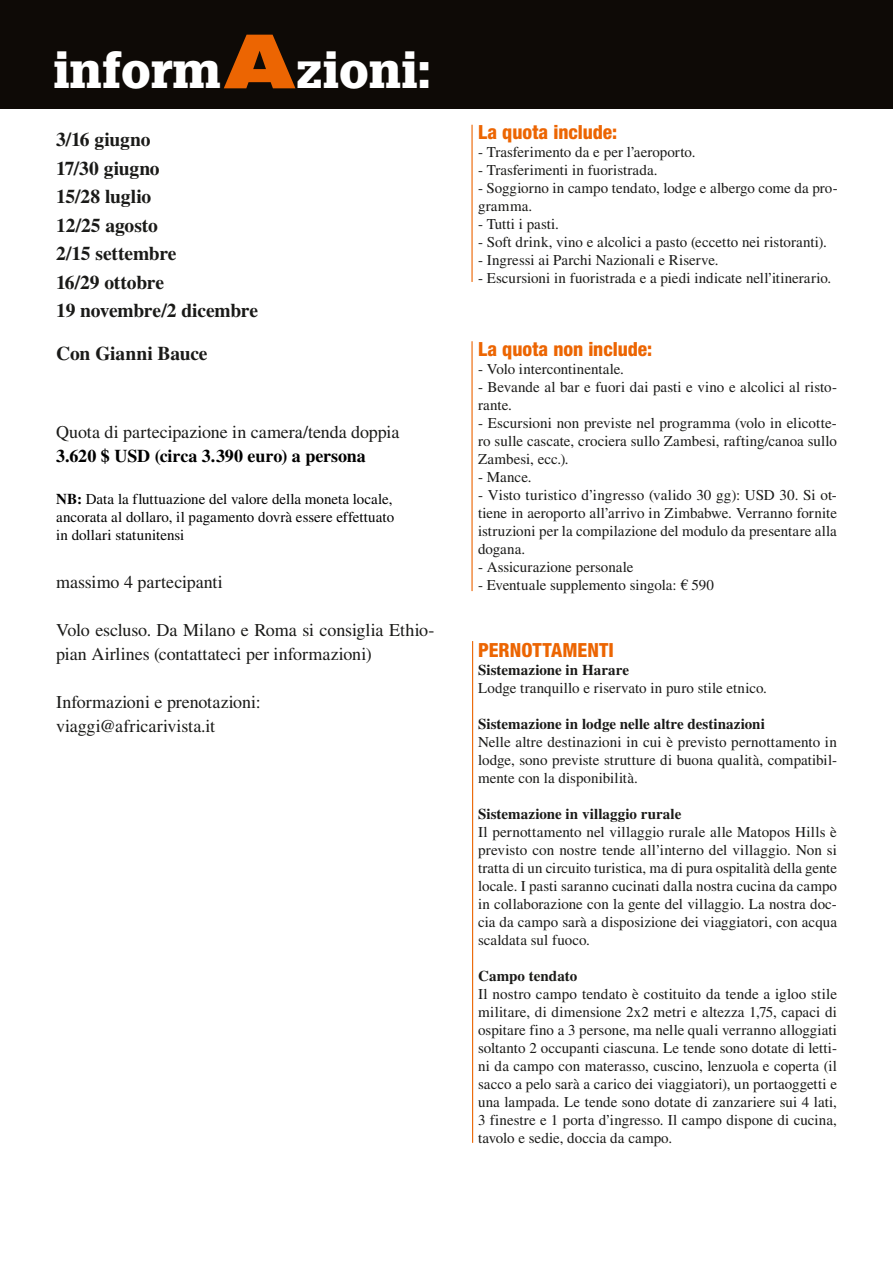
<style>
.page{position:relative;width:893px;height:1263px;background:#fff}
.page>*{position:absolute;margin:0;border:0;box-sizing:border-box;transform-origin:0 0}
.t1{font:900 expanded 75.15px "Helvetica Neue LT Std";color:#ec6502}
.t2{font:900 48.75px "Glypha";color:#fff}
.t3{font:700 19.5px/28.5px "Times LT Std";letter-spacing:-.01em;color:#1a1a18}
.t4{font:800 condensed 19.5px "Helvetica Neue LT Std";color:#ec6502}
.t5{font:18px/24px "Times LT Std";letter-spacing:-.005em;color:#1a1a18}
.t6{font:700 18px "Times LT Std";letter-spacing:-.005em;color:#000}
.t7{font:15px/18px "Times LT Std";color:#1a1a18;text-align:justify}
.t8{font:15px/18px "Times LT Std";color:#000;text-align:justify}
.t9{font:700 15px "Times LT Std";letter-spacing:.005em;color:#1a1a18}
.s1{font-weight:700}
</style>
<div class="page">
<div style="left:0;top:0;width:893px;height:108px;background:#0e0a06"></div>
<hr style="left:471px;top:125px;width:2px;height:157px;background:#ec6502">
<hr style="left:471px;top:341px;width:2px;height:250px;background:#ec6502">
<hr style="left:472px;top:641px;width:1px;height:502px;background:#ec6502">
<h1 class="t1" style="left:226px;top:12px;width:68px">A</h1>
<h2 class="t2" style="left:53px;top:41px;width:169px">inform</h2>
<h2 class="t2" style="left:296px;top:41px;width:137px">zioni:</h2>
<h3 class="t3" style="left:56px;top:125px;width:203px">3/16 giugno<br>17/30 giugno<br>15/28 luglio<br>12/25 agosto<br>2/15 settembre<br>16/29 ottobre<br>19 novembre/2 dicembre</h3>
<h3 class="t3" style="left:56px;top:339px;width:153px">Con Gianni Bauce</h3>
<p class="t5" style="left:56px;top:420px;width:345px">Quota di partecipazione in camera/tenda doppia</p>
<p class="t6" style="left:56px;top:445px;width:311px">3.620 USD (circa 3.390 euro) a persona</p>
<p class="t8" style="left:56px;top:490px;width:340px"><span class="s1">NB:</span> Data la fluttuazione del valore della moneta locale, ancorata al dollaro, il pagamento dovrà essere effettuato in dollari statunitensi</p>
<p class="t5" style="left:56px;top:570px;width:168px">massimo 4 partecipanti</p>
<p class="t5" style="left:56px;top:618px;width:380px">Volo escluso. Da Milano e Roma si consiglia Ethio&shy;pian Airlines (contattateci per informazioni)</p>
<p class="t5" style="left:56px;top:690px;width:206px">Informazioni e prenotazioni: viaggi@africarivista.it</p>
<h3 class="t4" style="left:478px;top:120px;width:141px">La quota include:</h3>
<p class="t7" style="left:478px;top:143px;width:219px">- Trasferimento da e per l’aeroporto.</p>
<p class="t7" style="left:478px;top:161px;width:181px">- Trasferimenti in fuoristrada.</p>
<p class="t7" style="left:478px;top:179px;width:361px">- Soggiorno in campo tendato, lodge e albergo come da pro&shy;gramma.</p>
<p class="t7" style="left:478px;top:215px;width:82px">- Tutti i pasti.</p>
<p class="t7" style="left:478px;top:233px;width:350px">- Soft drink, vino e alcolici a pasto (eccetto nei ristoranti).</p>
<p class="t7" style="left:478px;top:251px;width:242px">- Ingressi ai Parchi Nazionali e Riserve.</p>
<p class="t7" style="left:478px;top:269px;width:355px">- Escursioni in fuoristrada e a piedi indicate nell’itinerario.</p>
<h3 class="t4" style="left:478px;top:337px;width:176px">La quota non include:</h3>
<p class="t7" style="left:478px;top:360px;width:147px">- Volo intercontinentale.</p>
<p class="t7" style="left:478px;top:378px;width:360px">- Bevande al bar e fuori dai pasti e vino e alcolici al risto&shy;rante.</p>
<p class="t7" style="left:478px;top:414px;width:360px">- Escursioni non previste nel programma (volo in elicotte&shy;ro sulle cascate, crociera sullo Zambesi, rafting/canoa sullo Zambesi, ecc.).</p>
<p class="t7" style="left:478px;top:468px;width:55px">- Mance.</p>
<p class="t7" style="left:478px;top:486px;width:360px">- Visto turistico d’ingresso (valido 30 gg): USD 30. Si ot&shy;tiene in aeroporto all’arrivo in Zimbabwe. Verranno fornite istruzioni per la compilazione del modulo da presentare alla dogana.</p>
<p class="t7" style="left:478px;top:558px;width:157px">- Assicurazione personale</p>
<p class="t7" style="left:478px;top:576px;width:237px">- Eventuale supplemento singola: € 590</p>
<h3 class="t4" style="left:478px;top:638px;width:137px">PERNOTTAMENTI</h3>
<p class="t9" style="left:478px;top:661px;width:153px">Sistemazione in Harare</p>
<p class="t7" style="left:478px;top:679px;width:290px">Lodge tranquillo e riservato in puro stile etnico.</p>
<p class="t9" style="left:478px;top:715px;width:288px">Sistemazione in lodge nelle altre destinazioni</p>
<p class="t7" style="left:478px;top:733px;width:360px">Nelle altre destinazioni in cui è previsto pernottamento in lodge, sono previste strutture di buona qualità, compatibil&shy;mente con la disponibilità.</p>
<p class="t9" style="left:478px;top:805px;width:205px">Sistemazione in villaggio rurale</p>
<p class="t7" style="left:478px;top:823px;width:360px">Il pernottamento nel villaggio rurale alle Matopos Hills è previsto con nostre tende all’interno del villaggio. Non si tratta di un circuito turistica, ma di pura ospitalità della gente locale. I pasti saranno cucinati dalla nostra cucina da campo in collaborazione con la gente del villaggio. La nostra doc&shy;cia da campo sarà a disposizione dei viaggiatori, con acqua scaldata sul fuoco.</p>
<p class="t9" style="left:478px;top:967px;width:101px">Campo tendato</p>
<p class="t7" style="left:478px;top:985px;width:360px">Il nostro campo tendato è costituito da tende a igloo stile militare, di dimensione 2x2 metri e altezza 1,75, capaci di ospitare fino a 3 persone, ma nelle quali verranno alloggiati soltanto 2 occupanti ciascuna. Le tende sono dotate di letti&shy;ni da campo con materasso, cuscino, lenzuola e coperta (il sacco a pelo sarà a carico dei viaggiatori), un portaoggetti e una lampada. Le tende sono dotate di zanzariere sui 4 lati, 3 finestre e 1 porta d’ingresso. Il campo dispone di cucina, tavolo e sedie, doccia da campo.</p>
</div>
